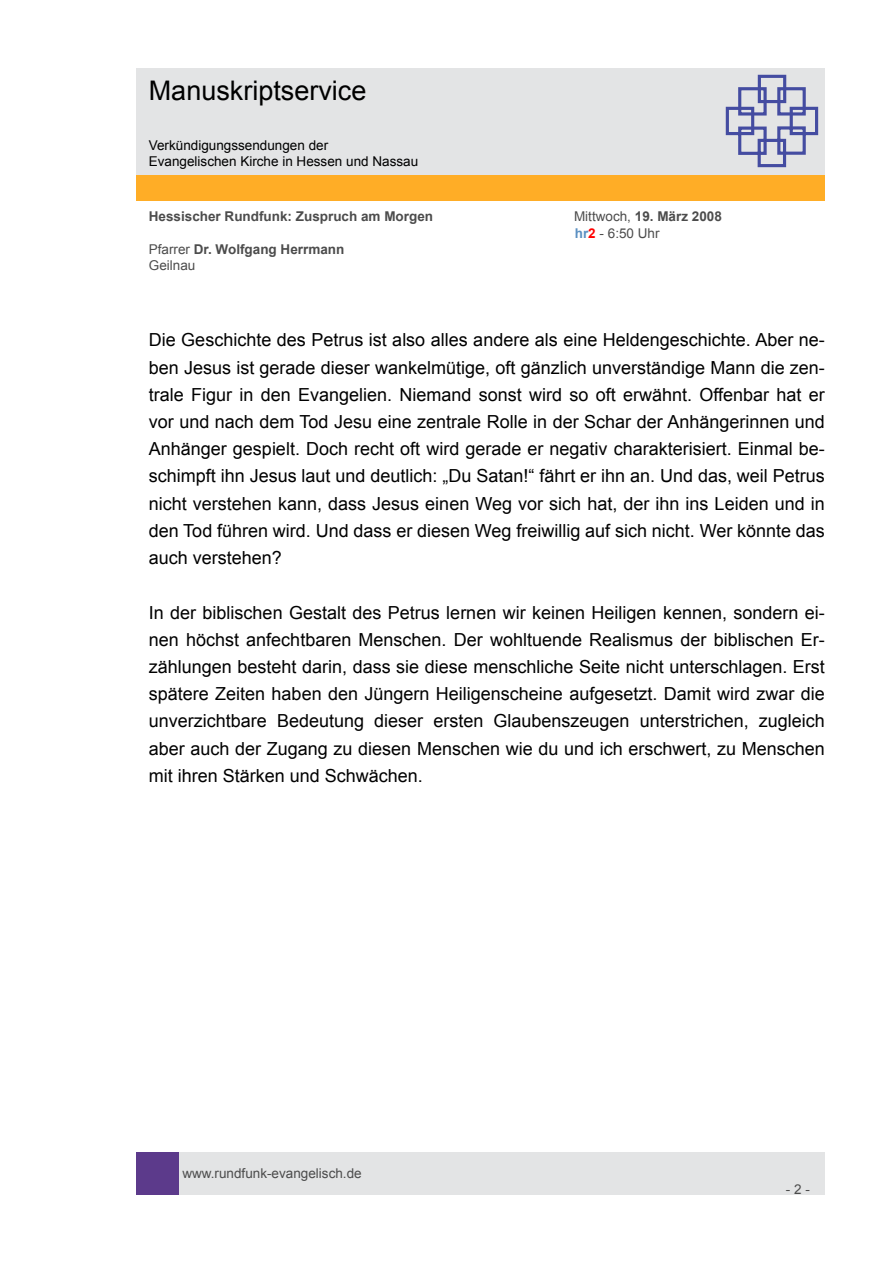
<style>
.page{position:relative;width:893px;height:1263px;background:#fff}
.page>*{position:absolute;margin:0;border:0;box-sizing:border-box;transform-origin:0 0}
.t1{font:27px "Arial";color:#000}
.t2{font:18px/27.2px "Arial";color:#000;text-align:justify}
.t3{font:700 13.5px/16.2px "Arial";color:#4c4c4c}
.t4{font:13.5px/16.2px "Arial";color:#000}
.t5{font:13.5px/16.2px "Arial";color:#4c4c4c}
.s1{font-weight:700}
.s2{font-weight:700;color:#5b90c2}
.s3{font-weight:700;color:#f00}
.s4{font-weight:400}
</style>
<div class="page">
<div style="left:179px;top:1152px;width:646px;height:43px;background:#e3e4e5"></div>
<div style="left:136px;top:1152px;width:43px;height:43px;background:#5c3a8b"></div>
<div style="left:136px;top:175px;width:689px;height:26px;background:#ffad26"></div>
<div style="left:136px;top:68px;width:689px;height:106px;background:#e3e4e5"></div>
<svg style="left:725px;top:74px;width:94px;height:94px"></svg>
<h1 class="t1" style="left:149px;top:73px;width:219px">Manuskriptservice</h1>
<p class="t4" style="left:149px;top:137px;width:271px">Verkündigungssendungen der<br>Evangelischen Kirche in Hessen und Nassau</p>
<p class="t3" style="left:149px;top:209px;width:286px">Hessischer Rundfunk: Zuspruch am Morgen</p>
<p class="t5" style="left:574px;top:209px;width:149px">Mittwoch, <span class="s1">19. März 2008 </span><span class="s2">hr</span><span class="s3">2</span> - 6:50 Uhr</p>
<p class="t3" style="left:149px;top:241px;width:197px"><span class="s4">Pfarrer</span> Dr. Wolfgang Herrmann<br><span class="s4">Geilnau</span></p>
<p class="t2" style="left:149px;top:327px;width:678px">Die Geschichte des Petrus ist also alles andere als eine Heldengeschichte. Aber ne&shy;ben Jesus ist gerade dieser wankelmütige, oft gänzlich unverständige Mann die zen&shy;trale Figur in den Evangelien. Niemand sonst wird so oft erwähnt. Offenbar hat er vor und nach dem Tod Jesu eine zentrale Rolle in der Schar der Anhängerinnen und Anhänger gespielt. Doch recht oft wird gerade er negativ charakterisiert. Einmal be&shy;schimpft ihn Jesus laut und deutlich: „Du Satan!“ fährt er ihn an. Und das, weil Petrus nicht verstehen kann, dass Jesus einen Weg vor sich hat, der ihn ins Leiden und in den Tod führen wird. Und dass er diesen Weg freiwillig auf sich nicht. Wer könnte das auch verstehen?</p>
<p class="t2" style="left:149px;top:599px;width:678px">In der biblischen Gestalt des Petrus lernen wir keinen Heiligen kennen, sondern ei&shy;nen höchst anfechtbaren Menschen. Der wohltuende Realismus der biblischen Er&shy;zählungen besteht darin, dass sie diese menschliche Seite nicht unterschlagen. Erst spätere Zeiten haben den Jüngern Heiligenscheine aufgesetzt. Damit wird zwar die unverzichtbare Bedeutung dieser ersten Glaubenszeugen unterstrichen, zugleich aber auch der Zugang zu diesen Menschen wie du und ich erschwert, zu Menschen mit ihren Stärken und Schwächen.</p>
<p class="t5" style="left:182px;top:1165px;width:181px">www.rundfunk-evangelisch.de</p>
<p class="t5" style="left:786px;top:1181px;width:26px">- -</p>
</div>
